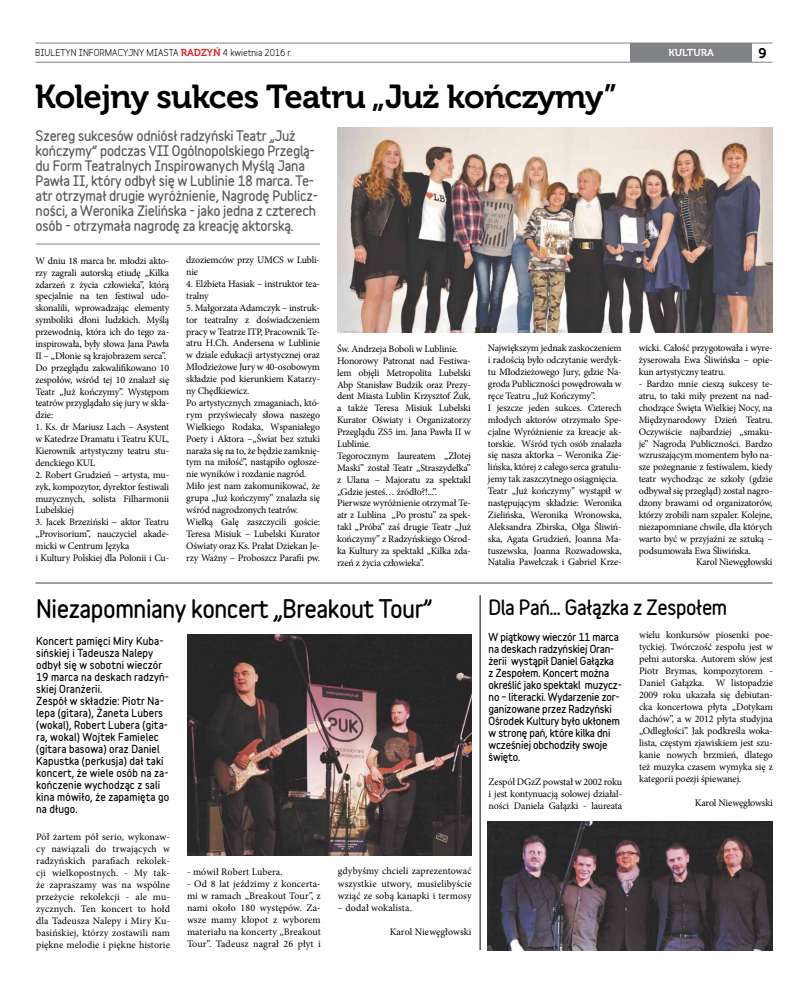
<style>
.page{position:relative;width:808px;height:993px;background:#fff}
.page>*{position:absolute;margin:0;border:0;box-sizing:border-box;transform-origin:0 0}
.t1{font:33px "Museo 700";letter-spacing:-.02em;color:#000}
.t2{font:900 23px "Variable";letter-spacing:-.02em;color:#000}
.t3{font:900 19px "Variable";letter-spacing:-.02em;color:#000}
.t4{font:14px "Museo 700";color:#000}
.t5{font:900 13px/15px "Variable";letter-spacing:-.015em;color:#58595b}
.t6{font:10px/12px "Minion Pro";color:#000;text-align:justify}
.t7{font:900 10px/12px "Variable";letter-spacing:.01em;color:#000}
.t8{font:900 10px/12px "Variable";letter-spacing:-.015em;color:#000}
.t9{font:10px "Museo 700";color:#fff}
.t10{font:9.9px/11.9px "Minion Pro";letter-spacing:-.015em;color:#000}
.t11{font:700 9px "Variable";color:#000}
.s1{font-family:"Museo 700";font-weight:400;font-size:10px;color:#ed1d24}
</style>
<div class="page">
<hr style="left:35px;top:43px;width:737px;height:1px;background:#808285">
<hr style="left:35px;top:62px;width:737px;height:1px;background:#808285">
<div style="left:631px;top:43px;width:121px;height:19px;background:#808285"></div>
<hr style="left:36px;top:243px;width:284px;height:1px;background:#808285">
<img style="left:337px;top:127px;width:436px;height:206px">
<img style="left:187px;top:634px;width:285px;height:221px">
<img style="left:488px;top:821px;width:284px;height:129px">
<hr style="left:35px;top:582px;width:737px;height:1px;background:#808285">
<hr style="left:480px;top:595px;width:1px;height:354px;background:#000">
<p class="t11" style="left:35px;top:45px;width:258px">BIULETYN INFORMACYJNY MIASTA <span class="s1">RADZYŃ</span> 4 kwietnia 2016 r.</p>
<p class="t9" style="left:668px;top:47px;width:47px">KULTURA</p>
<h1 class="t1" style="left:35px;top:78px;width:584px">Kolejny sukces Teatru „Już kończymy”</h1>
<p class="t5" style="left:36px;top:128px;width:284px">Szereg sukcesów odniósł radzyński Teatr „Już kończymy” podczas VII Ogólnopolskiego Przeglą&shy;du Form Teatralnych Inspirowanych Myślą Jana Pawła II, który odbył się w Lublinie 18 marca. Te&shy;atr otrzymał drugie wyróżnienie, Nagrodę Publicz&shy;ności, a Weronika Zielińska - jako jedna z czterech osób - otrzymała nagrodę za kreację aktorską.</p>
<h3 class="t4" style="left:758px;top:45px;width:10px">9</h3>
<p class="t10" style="left:35px;top:254px;width:135px">W dniu 18 marca br. młodzi akto&shy;rzy zagrali autorską etiudę „Kilka zdarzeń z życia człowieka”, którą specjalnie na ten festiwal udo&shy;skonalili, wprowadzając elementy symboliki dłoni ludzkich. Myślą przewodnią, która ich do tego za&shy;inspirowała, były słowa Jana Pawła<br>II – „Dłonie są krajobrazem serca”.<br>Do przeglądu zakwalifikowano 10 zespołów, wśród tej 10 znalazł się<br>Teatr „Już kończymy”. Występom teatrów przyglądało się jury w skła&shy;dzie:</p>
<p class="t10" style="left:35px;top:421px;width:135px;text-align:justify">1. Ks. dr Mariusz Lach – Asystent w Katedrze Dramatu i Teatru KUL, Kierownik artystyczny teatru stu&shy;denckiego KUL</p>
<p class="t10" style="left:35px;top:468px;width:135px;text-align:justify">2. Robert Grudzień – artysta, mu&shy;zyk, kompozytor, dyrektor festiwali muzycznych, solista Filharmonii Lubelskiej</p>
<p class="t10" style="left:35px;top:516px;width:135px">3. Jacek Brzeziński – aktor Teatru „Provisorium”, nauczyciel akade&shy;micki w Centrum Języka<br>i Kultury Polskiej dla Polonii i Cu-</p>
<p class="t10" style="left:186px;top:254px;width:135px">dzoziemców przy UMCS w Lubli&shy;nie</p>
<p class="t10" style="left:186px;top:278px;width:135px">4. Elżbieta Hasiak – instruktor tea&shy;tralny</p>
<p class="t10" style="left:186px;top:301px;width:135px">5. Małgorzata Adamczyk – instruk&shy;tor teatralny z doświadczeniem pracy w Teatrze ITP, Pracownik Te&shy;atru H.Ch. Andersena w Lublinie w dziale edukacji artystycznej oraz<br>Młodzieżowe Jury w 40-osobowym składzie pod kierunkiem Katarzy&shy;ny Chędkiewicz.<br>Po artystycznych zmaganiach, któ&shy;rym przyświecały słowa naszego<br>Wielkiego Rodaka, Wspaniałego<br>Poety i Aktora –„Świat bez sztuki naraża się na to, że będzie zamknię&shy;tym na miłość”, nastąpiło ogłosze&shy;nie wyników i rozdanie nagród.<br>Miło jest nam zakomunikować, że grupa „Już kończymy” znalazła się wśród nagrodzonych teatrów.<br>Wielką Galę zaszczycili goście:<br>Teresa Misiuk – Lubelski Kurator<br>Oświaty oraz Ks. Prałat Dziekan Je&shy;rzy Ważny – Proboszcz Parafii pw.</p>
<p class="t10" style="left:337px;top:342px;width:135px">Św. Andrzeja Boboli w Lublinie.<br>Honorowy Patronat nad Festiwa&shy;lem objęli Metropolita Lubelski<br>Abp Stanisław Budzik oraz Prezy&shy;dent Miasta Lublin Krzysztof Żuk, a także Teresa Misiuk Lubelski<br>Kurator Oświaty i Organizatorzy<br>Przeglądu ZS5 im. Jana Pawła II w<br>Lublinie.<br>Tegorocznym laureatem „Złotej<br>Maski” został Teatr „Straszydełka” z Ulana – Majoratu za spektakl „Gdzie jesteś… źródło?!...”.<br>Pierwsze wyróżnienie otrzymał Te&shy;atr z Lublina „Po prostu” za spek&shy;takl „Próba” zaś drugie Teatr „Już kończymy” z Radzyńskiego Ośrod&shy;ka Kultury za spektakl „Kilka zda&shy;rzeń z życia człowieka”.</p>
<p class="t10" style="left:488px;top:342px;width:135px">Największym jednak zaskoczeniem i radością było odczytanie werdyk&shy;tu Młodzieżowego Jury, gdzie Na&shy;groda Publiczności powędrowała w ręce Teatru „Już Kończymy”.<br>I jeszcze jeden sukces. Czterech młodych aktorów otrzymało Spe&shy;cjalne Wyróżnienie za kreacje ak&shy;torskie. Wśród tych osób znalazła się nasza aktorka – Weronika Zie&shy;lińska, której z całego serca gratulu&shy;jemy tak zaszczytnego osiągnięcia.<br>Teatr „Już kończymy” wystąpił w następującym składzie: Weronika Zielińska, Weronika Wronowska, Aleksandra Zbirska, Olga Śliwiń&shy;ska, Agata Grudzień, Joanna Ma&shy;tuszewska, Joanna Rozwadowska, Natalia Pawełczak i Gabriel Krze-</p>
<p class="t10" style="left:639px;top:342px;width:135px;text-align:justify">wicki. Całość przygotowała i wyre&shy;żyserowała Ewa Śliwińska – opie&shy;kun artystyczny teatru.</p>
<p class="t10" style="left:639px;top:378px;width:135px">- Bardzo mnie cieszą sukcesy te-</p>
<p class="t10" style="left:639px;top:390px;width:135px">atru, to taki miły prezent na nad-</p>
<p class="t10" style="left:639px;top:401px;width:135px">chodzące Święta Wielkiej Nocy, na</p>
<p class="t10" style="left:639px;top:413px;width:135px">Międzynarodowy Dzień Teatru.</p>
<p class="t10" style="left:639px;top:425px;width:135px">Oczywiście najbardziej „smaku-</p>
<p class="t10" style="left:639px;top:437px;width:135px">je” Nagroda Publiczności. Bardzo</p>
<p class="t10" style="left:639px;top:449px;width:135px">wzruszającym momentem było na-</p>
<p class="t10" style="left:639px;top:461px;width:135px">sze pożegnanie z festiwalem, kiedy</p>
<p class="t10" style="left:639px;top:473px;width:135px">teatr wychodząc ze szkoły (gdzie</p>
<p class="t10" style="left:639px;top:485px;width:135px">odbywał się przegląd) został nagro-</p>
<p class="t10" style="left:639px;top:497px;width:135px">dzony brawami od organizatorów,</p>
<p class="t10" style="left:639px;top:508px;width:135px">którzy zrobili nam szpaler. Kolejne,</p>
<p class="t10" style="left:639px;top:520px;width:135px">niezapomniane chwile, dla których</p>
<p class="t10" style="left:639px;top:532px;width:135px">warto być w przyjaźni ze sztuką –</p>
<p class="t10" style="left:639px;top:544px;width:114px">podsumowała Ewa Śliwińska.</p>
<p class="t10" style="left:696px;top:556px;width:78px">Karol Niewęgłowski</p>
<h2 class="t2" style="left:36px;top:590px;width:398px">Niezapomniany koncert „Breakout Tour”</h2>
<h3 class="t3" style="left:488px;top:592px;width:240px">Dla Pań… Gałązka z Zespołem</h3>
<p class="t7" style="left:36px;top:634px;width:135px">Koncert pamięci Miry Kuba&shy;sińskiej i Tadeusza Nalepy odbył się w sobotni wieczór<br>19 marca na deskach radzyń&shy;skiej Oranżerii.<br>Zespół w składzie: Piotr Na&shy;lepa (gitara), Żaneta Lubers (wokal), Robert Lubera (gita&shy;ra, wokal) Wojtek Famielec (gitara basowa) oraz Daniel<br>Kapustka (perkusja) dał taki koncert, że wiele osób na za&shy;kończenie wychodząc z sali kina mówiło, że zapamięta go na długo.</p>
<p class="t6" style="left:36px;top:830px;width:135px">Pół żartem pół serio, wykonaw&shy;cy nawiązali do trwających w radzyńskich parafiach rekolek&shy;cji wielkopostnych. - My tak&shy;że zapraszamy was na wspólne przeżycie rekolekcji - ale mu&shy;zycznych. Ten koncert to hołd dla Tadeusza Nalepy i Miry Ku&shy;basińskiej, którzy zostawili nam piękne melodie i piękne historie</p>
<p class="t6" style="left:187px;top:865px;width:97px">- mówił Robert Lubera.</p>
<p class="t6" style="left:187px;top:877px;width:135px">- Od 8 lat jeździmy z koncerta&shy;mi w ramach „Breakout Tour”, z nami około 180 występów. Za&shy;wsze mamy kłopot z wyborem materiału na koncerty „Breakout Tour”. Tadeusz nagrał 26 płyt i</p>
<p class="t8" style="left:488px;top:630px;width:135px">W piątkowy wieczór 11 marca na deskach radzyńskiej Oran&shy;żerii wystąpił Daniel Gałązka<br>z Zespołem. Koncert można określić jako spektakl muzycz&shy;no – literacki. Wydarzenie zor&shy;ganizowane przez Radzyński<br>Ośrodek Kultury było ukłonem w stronę pań, które kilka dni wcześniej obchodziły swoje święto.</p>
<p class="t6" style="left:488px;top:775px;width:135px">Zespół DGzZ powstał w 2002 roku i jest kontynuacją solowej działal&shy;ności Daniela Gałązki - laureata</p>
<p class="t6" style="left:338px;top:865px;width:135px">gdybyśmy chcieli zaprezentować wszystkie utwory, musielibyście wziąć ze sobą kanapki i termosy</p>
<p class="t6" style="left:338px;top:901px;width:76px">– dodał wokalista.</p>
<p class="t6" style="left:390px;top:925px;width:83px">Karol Niewęgłowski</p>
<p class="t6" style="left:639px;top:628px;width:135px">wielu konkursów piosenki poe&shy;tyckiej. Twórczość zespołu jest w pełni autorska. Autorem słów jest Piotr Brymas, kompozytorem - Daniel Gałązka. W listopadzie 2009 roku ukazała się debiutan&shy;cka koncertowa płyta „Dotykam dachów”, a w 2012 płyta studyjna „Odległości”. Jak podkreśla woka&shy;lista, częstym zjawiskiem jest szu&shy;kanie nowych brzmień, dlatego też muzyka czasem wymyka się z kategorii poezji śpiewanej.</p>
<p class="t6" style="left:695px;top:796px;width:80px">Karol Niewęgłowski</p>
</div>
